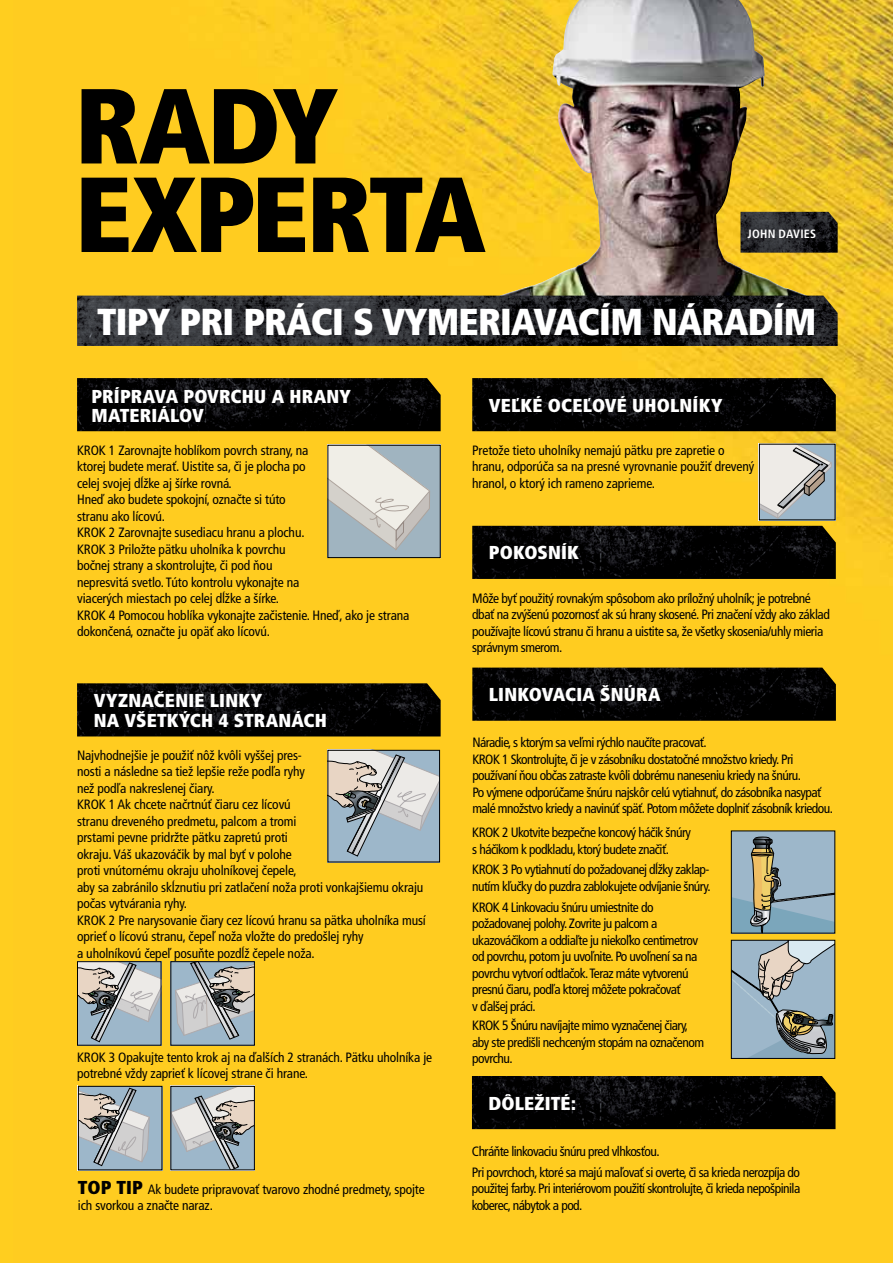
<style>
.page{position:relative;width:893px;height:1263px;background:#fff}
.page>*{position:absolute;margin:0;border:0;box-sizing:border-box;transform-origin:0 0}
.t1{font:900 condensed 106.5px/88.5px "Frutiger LT Std";letter-spacing:-.03em;color:#000}
.t2{font:900 condensed 37.5px "Frutiger CE";letter-spacing:-.02em;color:#fff}
.t3{font:900 condensed 18.75px/19.5px "Frutiger CE";letter-spacing:.01em;color:#fff}
.t4{font:condensed 13.5px/16.5px "Frutiger CE";letter-spacing:-.01em;color:#000}
.t5{font:condensed 13.5px/16.5px "Frutiger CE";letter-spacing:-.03em;color:#000}
.t6{font:700 condensed 12px "Frutiger LT Std";letter-spacing:.02em;color:#fff}
.s1{font-weight:900;font-size:18.75px}
</style>
<div class="page">
<img style="left:13px;top:0;width:880px;height:1263px">
<div style="left:0;top:0;width:13px;height:1263px;background:#ffce1f"></div>
<img style="left:813px;top:212px;width:25px;height:41px">
<img style="left:494px;top:0;width:319px;height:296px">
<img style="left:77px;top:296px;width:761px;height:50px">
<img style="left:77px;top:378px;width:364px;height:53px">
<img style="left:77px;top:683px;width:364px;height:53px">
<svg style="left:329px;top:447px;width:110px;height:109px;background:#c5cccd"></svg>
<div style="left:327px;top:445px;width:114px;height:113px;border:1px solid #000"></div>
<svg style="left:329px;top:752px;width:109px;height:108px;background:#afb7bd"></svg>
<div style="left:327px;top:750px;width:113px;height:112px;border:1px solid #000"></div>
<svg style="left:79px;top:963px;width:80px;height:81px;background:#aab2b7"></svg>
<div style="left:77px;top:961px;width:84px;height:85px;border:1px solid #000"></div>
<svg style="left:172px;top:963px;width:81px;height:81px;background:#a5adb2"></svg>
<div style="left:170px;top:961px;width:85px;height:85px;border:1px solid #000"></div>
<svg style="left:80px;top:1088px;width:80px;height:80px;background:#a4adb3"></svg>
<div style="left:78px;top:1086px;width:84px;height:84px;border:1px solid #000"></div>
<svg style="left:172px;top:1088px;width:81px;height:80px;background:#abb4b9"></svg>
<div style="left:170px;top:1086px;width:85px;height:84px;border:1px solid #000"></div>
<img style="left:472px;top:668px;width:364px;height:53px">
<img style="left:472px;top:1076px;width:363px;height:53px">
<img style="left:472px;top:378px;width:364px;height:53px">
<img style="left:472px;top:526px;width:364px;height:53px">
<svg style="left:761px;top:446px;width:72px;height:72px;background:#bec4c7"></svg>
<svg style="left:733px;top:942px;width:100px;height:115px;background:#98a7b0"></svg>
<div style="left:731px;top:940px;width:104px;height:119px;border:1px solid #000"></div>
<svg style="left:733px;top:832px;width:100px;height:99px;background:#92a6ad"></svg>
<h1 class="t1" style="left:75px;top:82px;width:412px">RADY<br>EXPERTA</h1>
<p class="t6" style="left:748px;top:228px;width:70px">JOHN DAVIES</p>
<h2 class="t2" style="left:97px;top:300px;width:721px">TIPY PRI PRÁCI S VYMERIAVACÍM NÁRADÍM</h2>
<h3 class="t3" style="left:92px;top:386px;width:261px">PRÍPRAVA POVRCHU A HRANY<br>MATERIÁLOV</h3>
<p class="t4" style="left:77px;top:443px;width:334px">KROK 1 Zarovnajte hoblíkom povrch strany, na<br>ktorej budete merať. Uistite sa, či je plocha po<br>celej svojej dĺžke aj šírke rovná.<br>Hneď ako budete spokojní, označte si túto<br>stranu ako lícovú.<br>KROK 2 Zarovnajte susediacu hranu a plochu.<br>KROK 3 Priložte pätku uholníka k povrchu<br>bočnej strany a skontrolujte, či pod ňou<br>nepresvitá svetlo. Túto kontrolu vykonajte na<br>viacerých miestach po celej dĺžke a šírke.<br>KROK 4 Pomocou hoblíka vykonajte začistenie. Hneď, ako je strana dokončená, označte ju opäť ako lícovú.</p>
<h3 class="t3" style="left:94px;top:691px;width:235px">VYZNAČENIE LINKY<br>NA VŠETKÝCH 4 STRANÁCH</h3>
<p class="t4" style="left:77px;top:748px;width:350px">Najvhodnejšie je použiť nôž kvôli vyššej pres-<br>nosti a následne sa tiež lepšie reže podľa ryhy<br>než podľa nakreslenej čiary.<br>KROK 1 Ak chcete načrtnúť čiaru cez lícovú<br>stranu dreveného predmetu, palcom a tromi<br>prstami pevne pridržte pätku zapretú proti<br>okraju. Váš ukazováčik by mal byť v polohe<br>proti vnútornému okraju uholníkovej čepele,<br>aby sa zabránilo skĺznutiu pri zatlačení noža proti vonkajšiemu okraju počas vytvárania ryhy.<br>KROK 2 Pre narysovanie čiary cez lícovú hranu sa pätka uholníka musí oprieť o lícovú stranu, čepeľ noža vložte do predošlej ryhy<br>a uholníkovú čepeľ posuňte pozdĺž čepele noža.</p>
<p class="t4" style="left:77px;top:1049px;width:357px">KROK 3 Opakujte tento krok aj na ďalších 2 stranách. Pätku uholníka je potrebné vždy zaprieť k lícovej strane či hrane.</p>
<p class="t4" style="left:78px;top:1181px;width:348px"><span class="s1">TOP TIP</span> Ak budete pripravovať tvarovo zhodné predmety, spojte ich svorkou a značte naraz.</p>
<h3 class="t3" style="left:489px;top:395px;width:235px">VEĽKÉ OCEĽOVÉ UHOLNÍKY</h3>
<p class="t4" style="left:472px;top:443px;width:284px">Pretože tieto uholníky nemajú pätku pre zapretie o hranu, odporúča sa na presné vyrovnanie použiť drevený hranol, o ktorý ich rameno zaprieme.</p>
<h3 class="t3" style="left:489px;top:543px;width:92px">POKOSNÍK</h3>
<p class="t5" style="left:472px;top:590px;width:359px">Môže byť použitý rovnakým spôsobom ako príložný uholník; je potrebné dbať na zvýšenú pozornosť ak sú hrany skosené. Pri značení vždy ako základ používajte lícovú stranu či hranu a uistite sa, že všetky skosenia/uhly mieria správnym smerom.</p>
<h3 class="t3" style="left:489px;top:685px;width:173px">LINKOVACIA ŠNÚRA</h3>
<p class="t5" style="left:472px;top:735px;width:362px">Náradie, s ktorým sa veľmi rýchlo naučíte pracovať.<br>KROK 1 Skontrolujte, či je v zásobníku dostatočné množstvo kriedy. Pri používaní ňou občas zatraste kvôli dobrému naneseniu kriedy na šnúru.<br>Po výmene odporúčame šnúru najskôr celú vytiahnuť, do zásobníka nasypať malé množstvo kriedy a navinúť späť. Potom môžete doplniť zásobník kriedou.</p>
<p class="t5" style="left:472px;top:825px;width:220px">KROK 2 Ukotvite bezpečne koncový háčik šnúry s háčikom k podkladu, ktorý budete značiť.</p>
<p class="t5" style="left:472px;top:862px;width:240px">KROK 3 Po vytiahnutí do požadovanej dĺžky zaklap&shy;nutím kľučky do puzdra zablokujete odvíjanie šnúry.</p>
<p class="t5" style="left:472px;top:900px;width:227px">KROK 4 Linkovaciu šnúru umiestnite do požadovanej polohy. Zovrite ju palcom a ukazováčikom a oddiaľte ju niekoľko centimetrov od povrchu, potom ju uvoľnite. Po uvoľnení sa na povrchu vytvorí odtlačok. Teraz máte vytvorenú presnú čiaru, podľa ktorej môžete pokračovať<br>v ďalšej práci.</p>
<p class="t5" style="left:472px;top:1018px;width:233px">KROK 5 Šnúru navíjajte mimo vyznačenej čiary, aby ste predišli nechceným stopám na označenom povrchu.</p>
<h3 class="t3" style="left:489px;top:1093px;width:89px">DÔLEŽITÉ:</h3>
<p class="t5" style="left:472px;top:1141px;width:330px;line-height:20.7px">Chráňte linkovaciu šnúru pred vlhkosťou.<br>Pri povrchoch, ktoré sa majú maľovať si overte, či sa krieda nerozpíja do</p>
<p class="t5" style="left:472px;top:1181px;width:330px">použitej farby. Pri interiérovom použití skontrolujte, či krieda nepošpinila koberec, nábytok a pod.</p>
</div>
